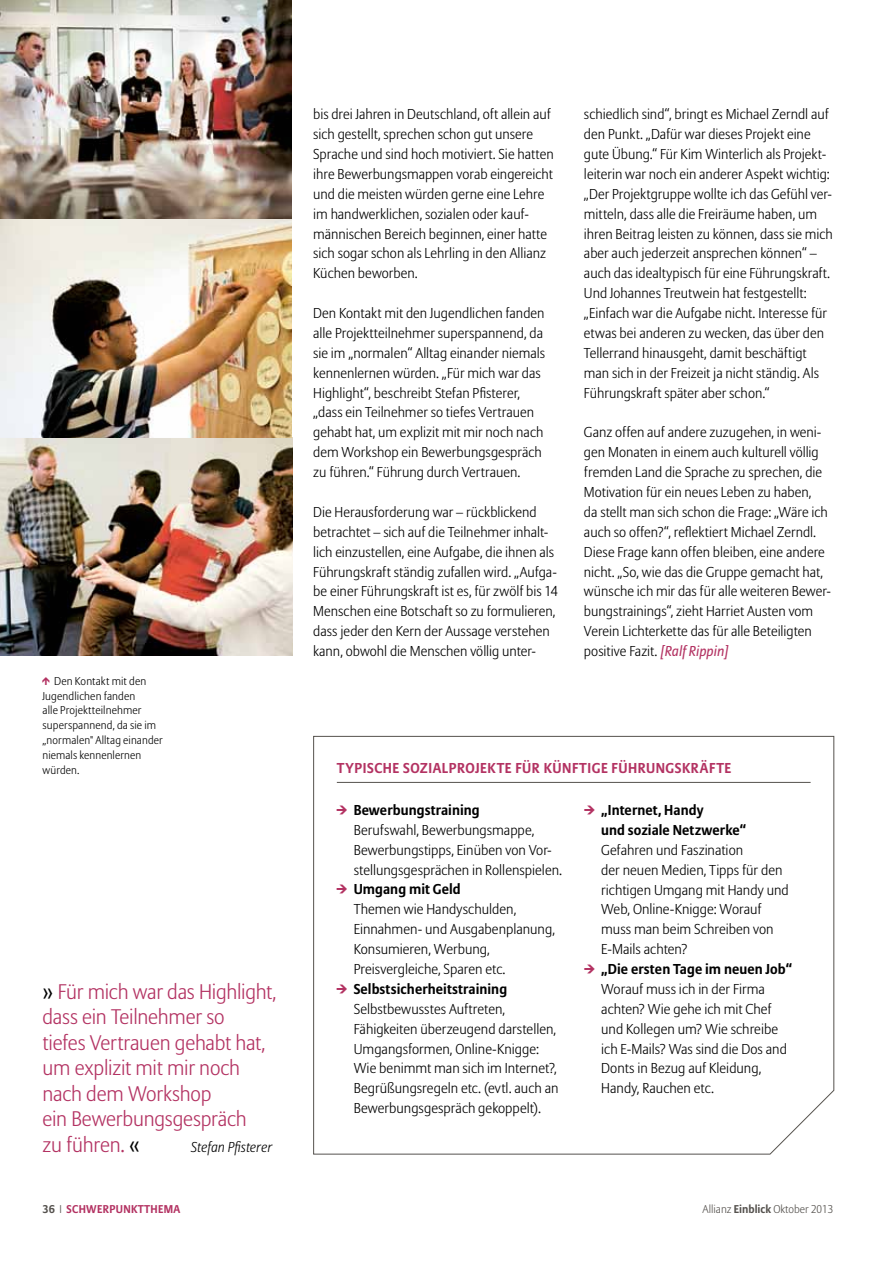
<style>
.page{position:relative;width:893px;height:1263px;background:#fff}
.page>*{position:absolute;margin:0;border:0;box-sizing:border-box;transform-origin:0 0}
.t1{font:300 21px/25.5px "Allianz Sans CE";letter-spacing:-.01em;color:#b33262}
.t2{font:300 14.25px/20px "Allianz Sans CE";color:#000}
.t3{font:700 14.25px "Allianz Sans CE";letter-spacing:.04em;color:#b33262}
.t4{font:italic 300 14.25px "Allianz Sans CE";letter-spacing:.005em;color:#000}
.t5{font:300 11.25px/14.9px "Allianz Sans CE";letter-spacing:.01em;color:#000}
.t6{font:300 11.25px "Allianz Sans CE";color:#55524e}
.t7{font:700 11.25px "Allianz Sans CE";letter-spacing:.03em;color:#b33262}
.s1{font-size:25.5px;color:#000}
.s2{font-weight:400;font-style:italic;color:#b33262}
.s3{font-weight:700}
.s4{color:#55524e}
.s5{font-weight:300;color:#55524e}
</style>
<div class="page">
<img style="left:0;top:0;width:292px;height:656px">
<svg style="left:313px;top:736px;width:522px;height:419px"></svg>
<hr style="left:337px;top:787px;width:465px;height:1px;background:#fff">
<hr style="left:337px;top:782px;width:474px;height:1px;background:#55524e">
<svg style="left:337px;top:805px;width:10px;height:9px"></svg>
<svg style="left:337px;top:885px;width:10px;height:9px"></svg>
<svg style="left:337px;top:984px;width:10px;height:9px"></svg>
<svg style="left:584px;top:805px;width:11px;height:9px"></svg>
<svg style="left:584px;top:964px;width:11px;height:9px"></svg>
<p class="t5" style="left:43px;top:674px;width:122px;text-indent:12px">Den Kontakt mit den<br>Jugendlichen fanden<br>alle Projektteilnehmer superspannend, da sie im „normalen" Alltag einander niemals kennenlernen würden.</p>
<p class="t1" style="left:43px;top:979px;width:235px"><span class="s1">»</span> Für mich war das Highlight, dass ein Teilnehmer so<br>tiefes Vertrauen gehabt hat, um explizit mit mir noch nach dem Workshop<br>ein Bewerbungsgespräch<br>zu führen. <span class="s1">«</span></p>
<p class="t4" style="left:191px;top:1138px;width:83px">Stefan Pfisterer</p>
<p class="t2" style="left:313px;top:105px;width:242px">bis drei Jahren in Deutschland, oft allein auf sich gestellt, sprechen schon gut unsere Sprache und sind hoch motiviert. Sie hatten ihre Bewerbungsmappen vorab eingereicht und die meisten würden gerne eine Lehre im handwerklichen, sozialen oder kauf&shy;männischen Bereich beginnen, einer hatte sich sogar schon als Lehrling in den Allianz Küchen beworben.</p>
<p class="t2" style="left:313px;top:304px;width:233px">Den Kontakt mit den Jugendlichen fanden alle Projektteilnehmer superspannend, da sie im „normalen“ Alltag einander niemals kennenlernen würden. „Für mich war das Highlight“, beschreibt Stefan Pfisterer, „dass ein Teilnehmer so tiefes Vertrauen gehabt hat, um explizit mit mir noch nach dem Workshop ein Bewerbungsgespräch zu führen.“ Führung durch Vertrauen.</p>
<p class="t2" style="left:313px;top:502px;width:246px">Die Herausforderung war – rückblickend betrachtet – sich auf die Teilnehmer inhalt&shy;lich einzustellen, eine Aufgabe, die ihnen als Führungskraft ständig zufallen wird. „Aufga&shy;be einer Führungskraft ist es, für zwölf bis 14<br>Menschen eine Botschaft so zu formulieren, dass jeder den Kern der Aussage verstehen kann, obwohl die Menschen völlig unter-</p>
<p class="t2" style="left:584px;top:105px;width:250px">schiedlich sind“, bringt es Michael Zerndl auf den Punkt. „Dafür war dieses Projekt eine gute Übung.“ Für Kim Winterlich als Projekt&shy;leiterin war noch ein anderer Aspekt wichtig: „Der Projektgruppe wollte ich das Gefühl ver&shy;mitteln, dass alle die Freiräume haben, um ihren Beitrag leisten zu können, dass sie mich aber auch jederzeit ansprechen können“ – auch das idealtypisch für eine Führungskraft.<br>Und Johannes Treutwein hat festgestellt: „Einfach war die Aufgabe nicht. Interesse für etwas bei anderen zu wecken, das über den Tellerrand hinausgeht, damit beschäftigt man sich in der Freizeit ja nicht ständig. Als Führungskraft später aber schon.“</p>
<p class="t2" style="left:584px;top:423px;width:248px">Ganz offen auf andere zuzugehen, in weni&shy;gen Monaten in einem auch kulturell völlig fremden Land die Sprache zu sprechen, die Motivation für ein neues Leben zu haben,<br>da stellt man sich schon die Frage: „Wäre ich auch so offen?“, reflektiert Michael Zerndl.<br>Diese Frage kann offen bleiben, eine andere nicht. „So, wie das die Gruppe gemacht hat, wünsche ich mir das für alle weiteren Bewer&shy;bungstrainings“, zieht Harriet Austen vom Verein Lichterkette das für alle Beteiligten positive Fazit. <span class="s2">[Ralf Rippin]</span></p>
<p class="t3" style="left:337px;top:759px;width:395px">Typische Sozialprojekte für künftige Führungskräfte</p>
<p class="t2" style="left:354px;top:801px;width:210px"><span class="s3">Bewerbungstraining<br></span>Berufswahl, Bewerbungsmappe,<br>Bewerbungstipps, Einüben von Vor&shy;stellungsgesprächen in Rollenspielen.<br><span class="s3">Umgang mit Geld<br></span>Themen wie Handyschulden,<br>Einnahmen- und Ausgabenplanung,<br>Konsumieren, Werbung,<br>Preisvergleiche, Sparen etc.<br><span class="s3">Selbstsicherheitstraining<br></span>Selbstbewusstes Auftreten,<br>Fähigkeiten überzeugend darstellen,<br>Umgangsformen, Online-Knigge:<br>Wie benimmt man sich im Internet?,<br>Begrüßungsregeln etc. (evtl. auch an<br>Bewerbungsgespräch gekoppelt).</p>
<p class="t2" style="left:601px;top:801px;width:193px"><span class="s3">„Internet, Handy<br>und soziale Netzwerke“<br></span>Gefahren und Faszination<br>der neuen Medien, Tipps für den richtigen Umgang mit Handy und<br>Web, Online-Knigge: Worauf muss man beim Schreiben von<br>E-Mails achten?<br><span class="s3">„Die ersten Tage im neuen Job“<br></span>Worauf muss ich in der Firma achten? Wie gehe ich mit Chef und Kollegen um? Wie schreibe ich E-Mails? Was sind die Dos and<br>Donts in Bezug auf Kleidung,<br>Handy, Rauchen etc.</p>
<p class="t7" style="left:43px;top:1201px;width:139px"><span class="s4">36</span> <span class="s5">I</span> schwerpunktthema</p>
<p class="t6" style="left:702px;top:1202px;width:132px">Allianz <span class="s3">Einblick</span> Oktober 2013</p>
</div>
